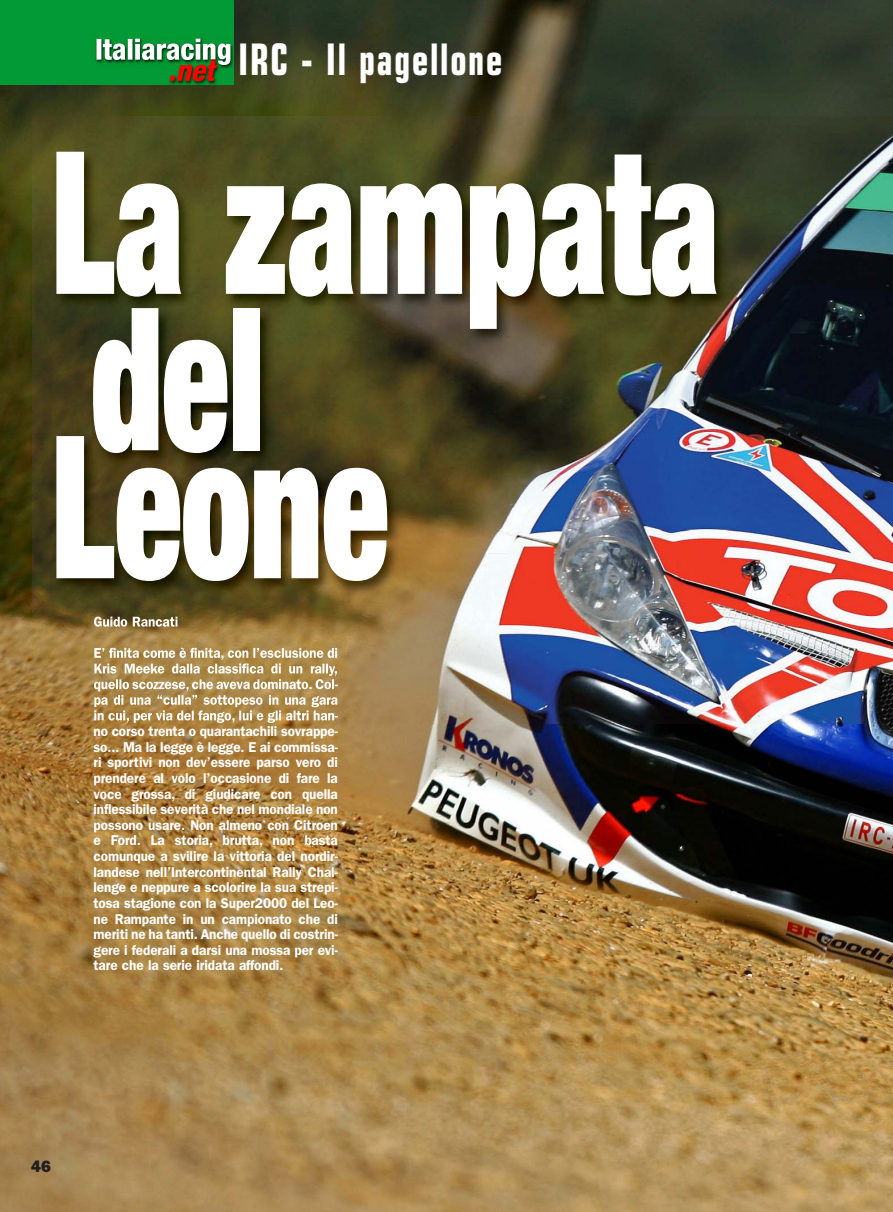
<style>
.page{position:relative;width:893px;height:1212px;background:#fff}
.page>*{position:absolute;margin:0;border:0;box-sizing:border-box;transform-origin:0 0}
.t1{font:900 condensed 199.05px/156.3px "Helvetica Neue LT Std";color:#fff;scale:.69 1}
.t2{font:700 condensed 43.5px "Eurostile LT Std";letter-spacing:.05em;color:#fff;scale:.8 1}
.t3{font:16.5px "ITC Franklin Gothic Std Hvy";color:#231f20}
.t4{font:600 14.25px/15.6px "ITC Franklin Gothic Std";letter-spacing:-.005em;color:#fff;text-align:justify;scale:.95 1}
</style>
<div class="page">
<img style="left:0;top:0;width:893px;height:1212px">
<div style="left:0;top:0;width:234px;height:85px;background:#029a36"></div>
<img style="left:97px;top:39px;width:133px;height:42px">
<img style="left:32px;top:117px;width:861px;height:606px">
<img style="left:94px;top:617px;width:83px;height:10px">
<img style="left:94px;top:647px;width:108px;height:11px">
<img style="left:94px;top:663px;width:131px;height:10px">
<img style="left:94px;top:679px;width:104px;height:12px">
<img style="left:94px;top:695px;width:103px;height:12px">
<img style="left:94px;top:710px;width:115px;height:13px">
<h2 class="t2" style="left:238px;top:35px;width:332px">IRC - Il pagellone</h2>
<h1 class="t1" style="left:51px;top:162px;width:970px">La zampata del</h1>
<h1 class="t1" style="left:51px;top:446px;width:490px">Leone</h1>
<p class="t4" style="left:94px;top:724px;width:259px">no corso trenta o quarantachili sovrappe&shy;so... Ma la legge è legge. E ai commissa&shy;ri sportivi non dev’essere parso vero di prendere al volo l’occasione di fare la voce grossa, di giudicare con quella inflessibile severità che nel mondiale non possono usare. Non almeno con Citroen e Ford. La storia, brutta, non basta comunque a svilire la vittoria del nordir&shy;landese nell’Intercontinental Rally Chal&shy;lenge e neppure a scolorire la sua strepi&shy;tosa stagione con la Super2000 del Leo&shy;ne Rampante in un campionato che di meriti ne ha tanti. Anche quello di costrin&shy;gere i federali a darsi una mossa per evi&shy;tare che la serie iridata affondi.</p>
<p class="t3" style="left:31px;top:1160px;width:21px">46</p>
</div>
